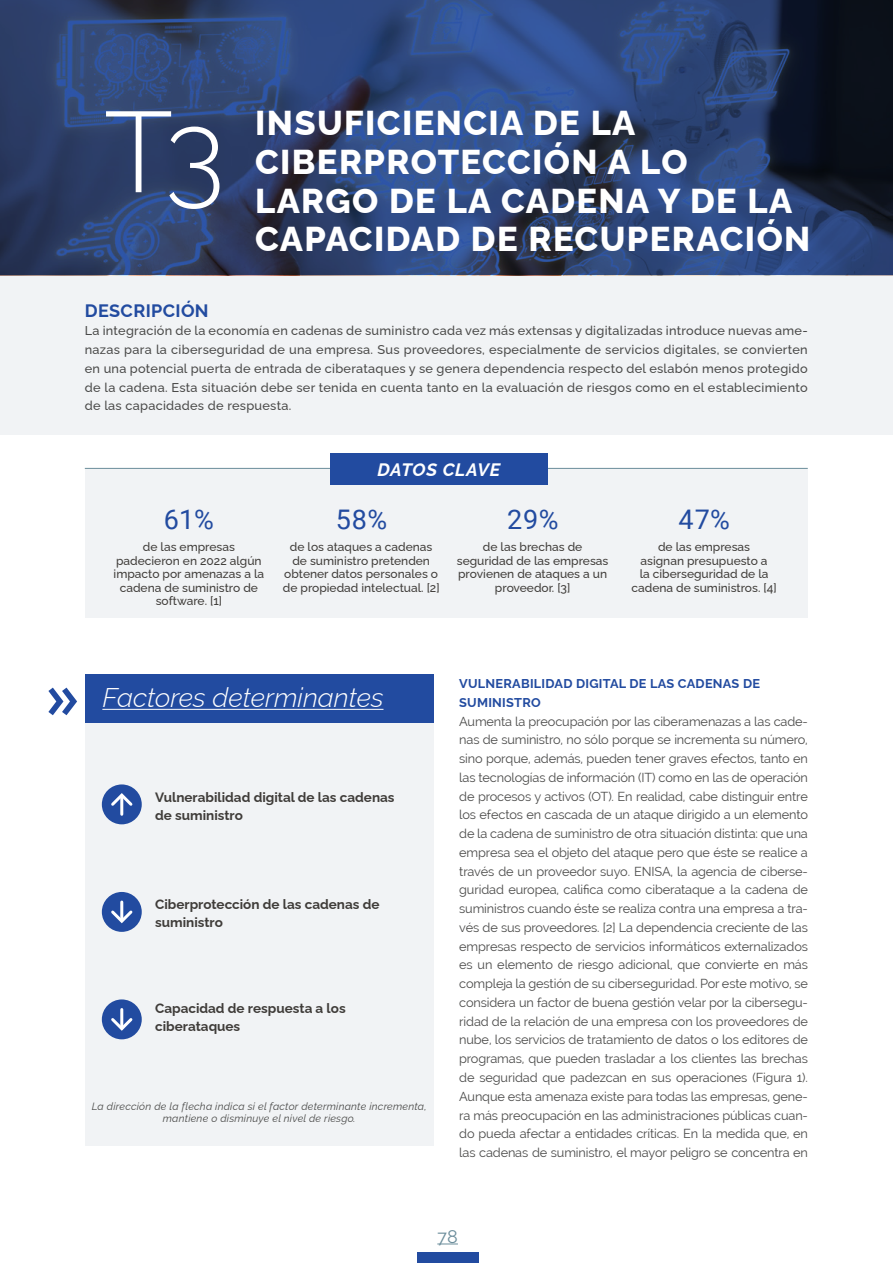
<style>
.page{position:relative;width:893px;height:1263px;background:#fff}
.page>*{position:absolute;margin:0;border:0;box-sizing:border-box;transform-origin:0 0}
.t1{font:300 114px "Raleway";color:#fff}
.t2{font:800 34.5px/39px "Raleway";letter-spacing:.04em;color:#fff}
.t3{font:italic 300 27px "Raleway";color:#fff}
.t4{font:27px "Roboto";letter-spacing:.035em;color:#224ba0}
.t5{font:700 18px "Raleway";letter-spacing:.02em;color:#224ba0}
.t6{font:italic 700 18px "Raleway";letter-spacing:.035em;color:#fff}
.t7{font:18px "Raleway";color:#6b8d9b}
.t8{font:700 13.5px/18px "Raleway";color:#3f3c39}
.t9{font:12.75px/18.8px "Raleway";letter-spacing:-.01em;color:#4a4a49;text-align:justify}
.t10{font:500 12.75px/18.8px "Raleway";letter-spacing:.02em;color:#4a4a49;text-align:justify}
.t11{font:700 12.75px/18.8px "Raleway";letter-spacing:.02em;color:#224ba0}
.t12{font:500 12px/13.5px "Raleway";color:#3f3c39;text-align:center}
.t13{font:italic 10.5px/12px "Raleway";letter-spacing:.02em;color:#4a4a49;text-align:center}
</style>
<div class="page">
<svg style="left:437px;top:1244px;width:21px;height:1px"></svg>
<div style="left:417px;top:1252px;width:61px;height:11px;background:#224ba0"></div>
<svg style="left:0;top:0;width:893px;height:275px;background:#2a406d"></svg>
<div style="left:85px;top:468px;width:723px;height:150px;background:#f1f3f5"></div>
<hr style="left:85px;top:468px;width:723px;height:1px;background:#6b8d9b">
<div style="left:0;top:275px;width:893px;height:160px;background:#f1f3f5"></div>
<div style="left:85px;top:674px;width:349px;height:472px;background:#f1f3f5"></div>
<div style="left:330px;top:453px;width:218px;height:32px;background:#224ba0"></div>
<svg style="left:48px;top:688px;width:29px;height:27px"></svg>
<div style="left:102px;top:784px;width:40px;height:40px;background:#224ba0;border-radius:50%"></div>
<div style="left:102px;top:892px;width:40px;height:40px;background:#224ba0;border-radius:50%"></div>
<div style="left:102px;top:999px;width:40px;height:40px;background:#224ba0;border-radius:50%"></div>
<div style="left:85px;top:674px;width:349px;height:49px;background:#224ba0"></div>
<hr style="left:102px;top:709px;width:281px;height:1px;background:#fff">
<svg style="left:111px;top:793px;width:22px;height:15px"></svg>
<hr style="left:120px;top:796px;width:3px;height:18px;background:#fff">
<svg style="left:111px;top:908px;width:22px;height:16px"></svg>
<hr style="left:120px;top:902px;width:3px;height:19px;background:#fff">
<svg style="left:111px;top:1015px;width:22px;height:16px"></svg>
<hr style="left:120px;top:1009px;width:3px;height:19px;background:#fff">
<h1 class="t1" style="left:104px;top:62px;width:123px">T3</h1>
<h2 class="t2" style="left:255px;top:100px;width:557px">INSUFICIENCIA DE LA<br>CIBERPROTECCIÓN A LO<br>LARGO DE LA CADENA Y DE LA<br>CAPACIDAD DE RECUPERACIÓN</h2>
<h3 class="t5" style="left:85px;top:296px;width:125px">DESCRIPCIÓN</h3>
<p class="t10" style="left:85px;top:320px;width:724px">La integración de la economía en cadenas de suministro cada vez más extensas y digitalizadas introduce nuevas ame&shy;nazas para la ciberseguridad de una empresa. Sus proveedores, especialmente de servicios digitales, se convierten en una potencial puerta de entrada de ciberataques y se genera dependencia respecto del eslabón menos protegido de la cadena. Esta situación debe ser tenida en cuenta tanto en la evaluación de riesgos como en el establecimiento de las capacidades de respuesta.</p>
<h3 class="t6" style="left:378px;top:455px;width:124px">DATOS CLAVE</h3>
<h3 class="t4" style="left:164px;top:500px;width:52px">61%</h3>
<h3 class="t4" style="left:336px;top:500px;width:53px">58%</h3>
<h3 class="t4" style="left:507px;top:500px;width:53px">29%</h3>
<h3 class="t4" style="left:678px;top:500px;width:53px">47%</h3>
<p class="t12" style="left:114px;top:539px;width:152px">de las empresas padecieron en 2022 algún impacto por amenazas a la cadena de suministro de software. [1]</p>
<p class="t12" style="left:457px;top:539px;width:153px">de las brechas de seguridad de las empresas provienen de ataques a un proveedor. [3]</p>
<p class="t12" style="left:283px;top:539px;width:158px">de los ataques a cadenas de suministro pretenden obtener datos personales o de propiedad intelectual. [2]</p>
<p class="t12" style="left:631px;top:539px;width:147px">de las empresas<br>asignan presupuesto a<br>la ciberseguridad de la cadena de suministros. [4]</p>
<h3 class="t3" style="left:102px;top:676px;width:283px">Factores determinantes</h3>
<p class="t8" style="left:155px;top:787px;width:241px">Vulnerabilidad digital de las cadenas de suministro</p>
<p class="t8" style="left:155px;top:894px;width:226px">Ciberprotección de las cadenas de suministro</p>
<p class="t8" style="left:155px;top:998px;width:192px">Capacidad de respuesta a los ciberataques</p>
<p class="t13" style="left:92px;top:1099px;width:336px">La dirección de la flecha indica si el factor determinante incrementa, mantiene o disminuye el nivel de riesgo.</p>
<p class="t11" style="left:459px;top:673px;width:302px">VULNERABILIDAD DIGITAL DE LAS CADENAS DE<br>SUMINISTRO</p>
<p class="t9" style="left:459px;top:712px;width:350px">Aumenta la preocupación por las ciberamenazas a las cade&shy;nas de suministro, no sólo porque se incrementa su número, sino porque, además, pueden tener graves efectos, tanto en las tecnologías de información (IT) como en las de operación de procesos y activos (OT). En realidad, cabe distinguir entre los efectos en cascada de un ataque dirigido a un elemento de la cadena de suministro de otra situación distinta: que una empresa sea el objeto del ataque pero que éste se realice a través de un proveedor suyo. ENISA, la agencia de ciberse&shy;guridad europea, califica como ciberataque a la cadena de suministros cuando éste se realiza contra una empresa a tra&shy;vés de sus proveedores. [2] La dependencia creciente de las empresas respecto de servicios informáticos externalizados es un elemento de riesgo adicional, que convierte en más compleja la gestión de su ciberseguridad. Por este motivo, se considera un factor de buena gestión velar por la cibersegu&shy;ridad de la relación de una empresa con los proveedores de nube, los servicios de tratamiento de datos o los editores de programas, que pueden trasladar a los clientes las brechas de seguridad que padezcan en sus operaciones (Figura 1).<br>Aunque esta amenaza existe para todas las empresas, gene&shy;ra más preocupación en las administraciones públicas cuan&shy;do pueda afectar a entidades críticas. En la medida que, en las cadenas de suministro, el mayor peligro se concentra en</p>
<h3 class="t7" style="left:437px;top:1226px;width:22px">78</h3>
</div>
